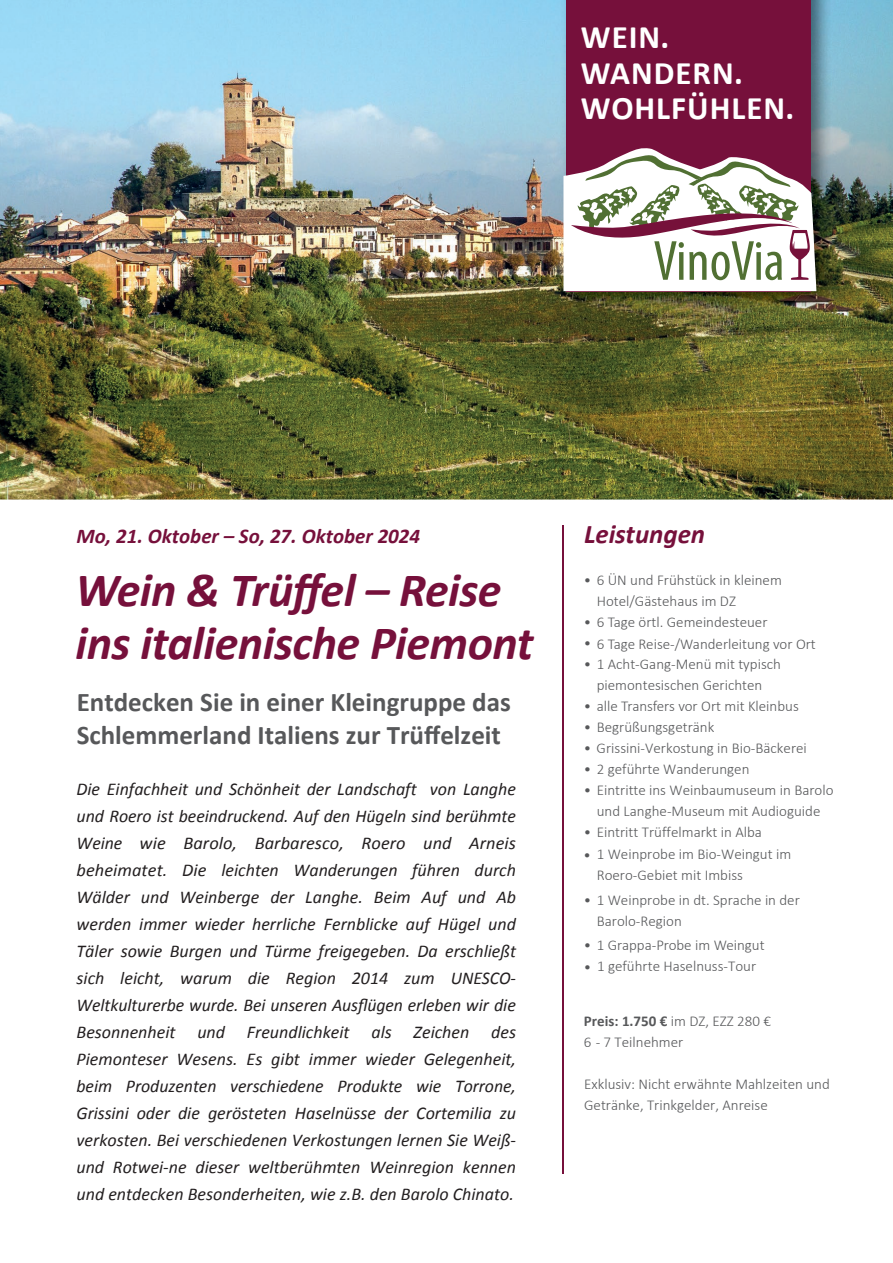
<style>
.page{position:relative;width:893px;height:1263px;background:#fff}
.page>*{position:absolute;margin:0;border:0;box-sizing:border-box;transform-origin:0 0}
.t1{font:italic 700 48px/52.5px "Calibri";letter-spacing:-.01em;color:#76103b}
.t2{font:700 33px/35.4px "Calibri";letter-spacing:.03em;color:#fff}
.t3{font:700 27px/33px "Calibri";color:#57585a}
.t4{font:italic 700 27px "Calibri";color:#76103b}
.t5{font:italic 700 21px "Calibri";color:#76103b}
.t6{font:italic 18px/27px "Calibri";color:#231f20;text-align:justify}
.t7{font:300 15px/21px "Calibri";color:#57585a}
.s1{font-weight:700}
</style>
<div class="page">
<img style="left:0;top:0;width:893px;height:500px">
<img style="left:561px;top:0;width:271px;height:313px">
<div style="left:566px;top:0;width:244px;height:291px;background:#76103b"></div>
<svg style="left:563px;top:147px;width:253px;height:144px"></svg>
<hr style="left:562px;top:525px;width:1px;height:648px;background:#76103b">
<h2 class="t2" style="left:581px;top:20px;width:215px">WEIN.<br>WANDERN.<br>WOHLFÜHLEN.</h2>
<p class="t5" style="left:77px;top:521px;width:345px">Mo, 21. Oktober – So, 27. Oktober 2024</p>
<h1 class="t1" style="left:75px;top:562px;width:460px">Wein &amp; Trüffel – Reise ins italienische Piemont</h1>
<h3 class="t3" style="left:77px;top:686px;width:436px">Entdecken Sie in einer Kleingruppe das<br>Schlemmerland Italiens zur Trüffelzeit</h3>
<p class="t6" style="left:77px;top:775px;width:441px">Die Einfachheit und Schönheit der Landschaft von Langhe und Roero ist beeindruckend. Auf den Hügeln sind berühmte Weine wie Barolo, Barbaresco, Roero und Arneis beheimatet. Die leichten Wanderungen führen durch Wälder und Weinberge der Langhe. Beim Auf und Ab werden immer wieder herrliche Fernblicke auf Hügel und Täler sowie Burgen und Türme freigegeben. Da erschließt sich leicht, warum die Region 2014 zum UNESCO-Weltkulturerbe wurde. Bei unseren Ausflügen erleben wir die Besonnenheit und Freundlichkeit als Zeichen des Piemonteser Wesens. Es gibt immer wieder Gelegenheit, beim Produzenten verschiedene Produkte wie Torrone, Grissini oder die gerösteten Haselnüsse der Cortemilia zu verkosten. Bei verschiedenen Verkostungen lernen Sie Weiß&shy;und Rotwei-ne dieser weltberühmten Weinregion kennen und entdecken Besonderheiten, wie z.B. den Barolo Chinato.</p>
<h3 class="t4" style="left:584px;top:515px;width:123px">Leistungen</h3>
<p class="t7" style="left:597px;top:569px;width:187px;text-indent:-13px">• 6 ÜN und Frühstück in kleinem<br>Hotel/Gästehaus im DZ</p>
<p class="t7" style="left:584px;top:611px;width:185px">• 6 Tage örtl. Gemeindesteuer</p>
<p class="t7" style="left:584px;top:633px;width:233px">• 6 Tage Reise-/Wanderleitung vor Ort</p>
<p class="t7" style="left:584px;top:653px;width:199px;text-align:center">• 1 Acht-Gang-Menü mit typisch piemontesischen Gerichten</p>
<p class="t7" style="left:584px;top:695px;width:216px">• alle Transfers vor Ort mit Kleinbus</p>
<p class="t7" style="left:584px;top:716px;width:132px">• Begrüßungsgetränk</p>
<p class="t7" style="left:584px;top:738px;width:224px">• Grissini-Verkostung in Bio-Bäckerei</p>
<p class="t7" style="left:584px;top:758px;width:167px">• 2 geführte Wanderungen</p>
<p class="t7" style="left:584px;top:779px;width:251px;text-align:center">• Eintritt e ins Weinbaumuseum in Barolo und Langhe-Museum mit Audioguide</p>
<p class="t7" style="left:584px;top:821px;width:179px">• Eintritt Trüffelmarkt in Alba</p>
<p class="t7" style="left:584px;top:843px;width:209px">• 1 Weinprobe im Bio-Weingut im</p>
<p class="t7" style="left:584px;top:889px;width:217px">• 1 Weinprobe in dt. Sprache in der</p>
<p class="t7" style="left:597px;top:864px;width:148px">Roero-Gebiet mit Imbiss</p>
<p class="t7" style="left:597px;top:910px;width:87px">Barolo-Region</p>
<p class="t7" style="left:584px;top:955px;width:174px">• 1 geführte Haselnuss-Tour</p>
<p class="t7" style="left:584px;top:934px;width:182px">• 1 Grappa-Probe im Weingut</p>
<p class="t7" style="left:584px;top:1010px;width:188px"><span class="s1">Preis: 1.750 €</span> im DZ, EZZ 280 €<br>6 - 7 Teilnehmer</p>
<p class="t7" style="left:584px;top:1074px;width:247px">Exklusiv: Nicht erwähnte Mahlzeiten und<br>Getränke, Trinkgelder, Anreise</p>
</div>
